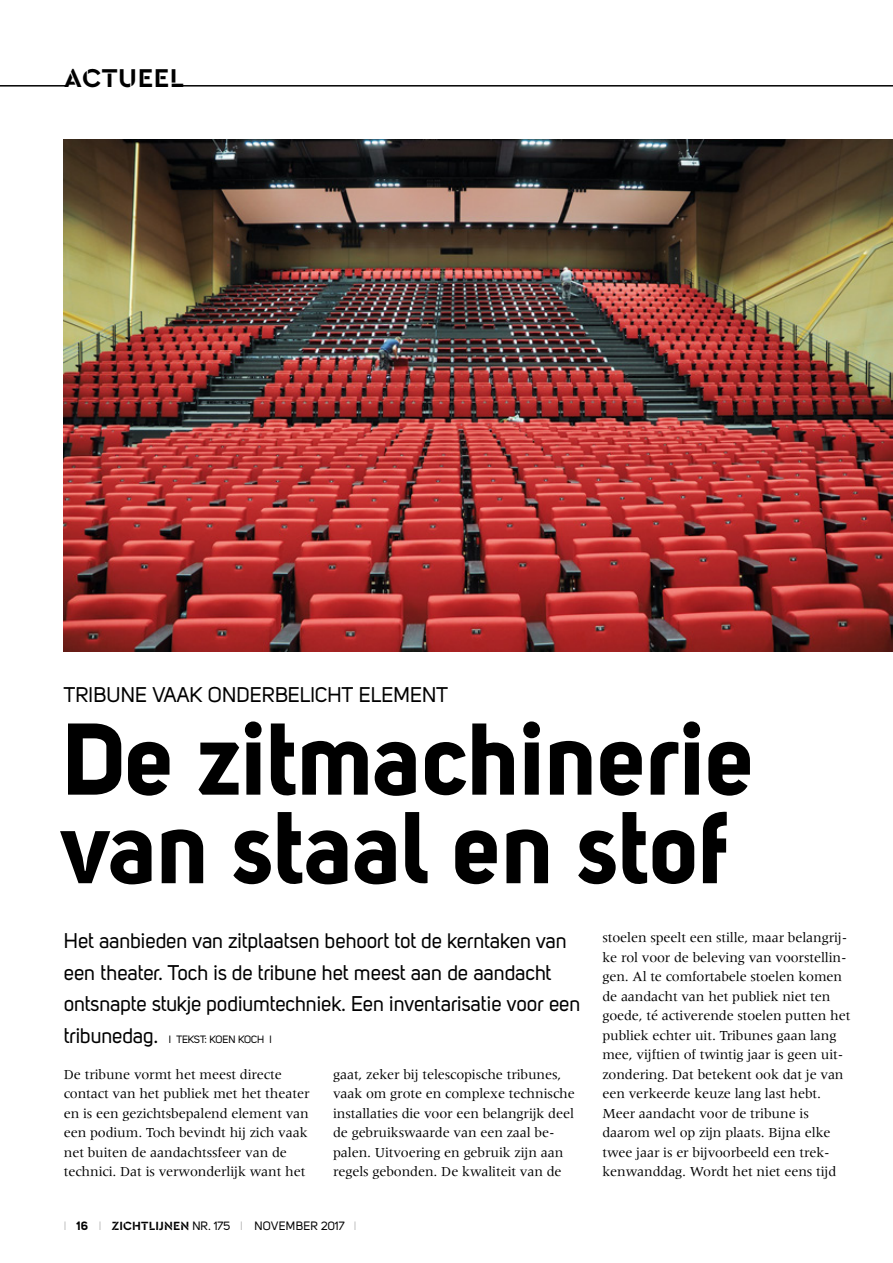
<style>
.page{position:relative;width:893px;height:1263px;background:#fff}
.page>*{position:absolute;margin:0;border:0;box-sizing:border-box;transform-origin:0 0}
.t1{font:100.5px/88.5px "Uni Sans Bold";color:#000}
.t2{font:700 27px "Cera Stencil PRO";letter-spacing:.02em;color:#000}
.t3{font:21px/31.5px "Uni Sans Regular";letter-spacing:-.01em;color:#000}
.t4{font:14.25px/19.5px "Meridien";letter-spacing:-.01em;color:#000}
.t5{font:12px "Uni Sans Regular";letter-spacing:.01em;color:#000}
.t6{font:10.5px "Uni Sans Regular";letter-spacing:-.01em;color:#000}
.s1{font-size:21px}
.s2{font-family:"Uni Sans Light";color:#878787}
.s3{font-family:"Uni Sans Bold"}
.s4{font-family:"Cera Stencil PRO";font-weight:700;font-size:12.45px}
</style>
<div class="page">
<img style="left:64px;top:140px;width:829px;height:511px">
<hr style="left:0;top:85px;width:66px;height:2px;background:#000">
<hr style="left:181px;top:85px;width:712px;height:2px;background:#000">
<h2 class="t2" style="left:64px;top:60px;width:121px">ACTUEEL</h2>
<h3 class="t3" style="left:64px;top:678px;width:386px">TRIBUNE VAAK ONDERBELICHT ELEMENT</h3>
<h1 class="t1" style="left:64px;top:713px;width:694px">De zitmachinerie van staal en stof</h1>
<h3 class="t3" style="left:64px;top:925px;width:518px">Het aanbieden van zitplaatsen behoort tot de kerntaken van een theater. Toch is de tribune het meest aan de aandacht ontsnapte stukje podiumtechniek. Een inventarisatie voor een</h3>
<p class="t6" style="left:64px;top:1033px;width:210px"><span class="s1">tribunedag.</span> I TEKST: KOEN KOCH I</p>
<p class="t4" style="left:64px;top:1064px;width:247px">De tribune vormt het meest directe contact van het publiek met het theater en is een gezichtsbepalend element van een podium. Toch bevindt hij zich vaak net buiten de aandachtssfeer van de technici. Dat is verwonderlijk want het</p>
<p class="t4" style="left:333px;top:1064px;width:243px">gaat, zeker bij telescopische tribunes, vaak om grote en complexe technische installaties die voor een belangrijk deel de gebruikswaarde van een zaal be&shy;palen. Uitvoering en gebruik zijn aan regels gebonden. De kwaliteit van de</p>
<p class="t5" style="left:64px;top:1219px;width:294px"><span class="s2">I</span> <span class="s3">16</span> <span class="s2">I</span> <span class="s4">ZICHTLIJNEN</span> NR. 175 <span class="s2">I</span> NOVEMBER 2017 <span class="s2">I</span></p>
<p class="t4" style="left:602px;top:928px;width:250px">stoelen speelt een stille, maar belangrij&shy;ke rol voor de beleving van voorstellin&shy;gen. Al te comfortabele stoelen komen de aandacht van het publiek niet ten goede, té activerende stoelen putten het publiek echter uit. Tribunes gaan lang mee, vijftien of twintig jaar is geen uit&shy;zondering. Dat betekent ook dat je van een verkeerde keuze lang last hebt.<br>Meer aandacht voor de tribune is daarom wel op zijn plaats. Bijna elke twee jaar is er bijvoorbeeld een trek&shy;kenwanddag. Wordt het niet eens tijd</p>
</div>
